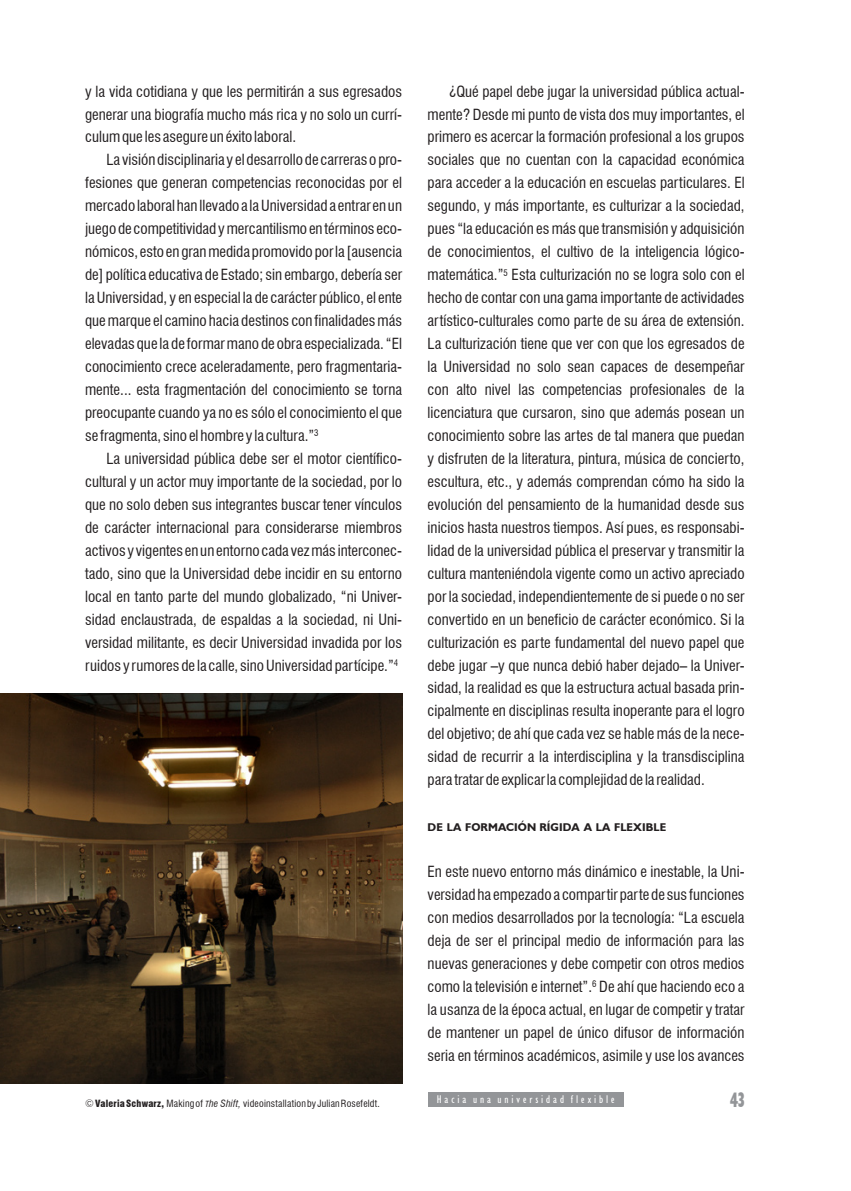
<style>
.page{position:relative;width:851px;height:1191px;background:#fff}
.page>*{position:absolute;margin:0;border:0;box-sizing:border-box;transform-origin:0 0}
.t1{font:700 condensed 21px "Humanist 521 BT Xtra";color:#939598;scale:.75 1}
.ATexto{font:condensed 15px/23px "Swiss 721 BT";color:#231f20;text-align:justify}
.ATexto-2{font:700 11.25px "Humanist 521 BT";letter-spacing:.01em;color:#231f20}
.ATexto-3{font:condensed 11.25px "Humanist 521 BT";letter-spacing:.26em;color:#fff}
.ATexto-4{font:condensed 9.75px "Swiss 721 BT";letter-spacing:.02em;color:#231f20}
.s1{font-weight:300;font-stretch:normal;font-size:10.5px}
.s2{font-weight:900}
.s3{font-family:"Swiss 721 BT Italic Condensed SC850";font-stretch:normal;font-size:8.25px}
.s4{font-style:italic}
</style>
<div class="page">
<div style="left:427px;top:1092px;width:196px;height:14px;background:#939598"></div>
<img style="left:0;top:693px;width:402px;height:390px">
<p class="ATexto" style="left:85px;top:80px;width:318px">y la vida cotidiana y que les permitirán a sus egresados generar una biografía mucho más rica y no solo un currí&shy;culum que les asegure un éxito laboral.</p>
<p class="ATexto" style="left:85px;top:148px;width:318px;text-indent:21px">La visión disciplinaria y el desarrollo de carreras o pro&shy;fesiones que generan competencias reconocidas por el mercado laboral han llevado a la Universidad a entrar en un juego de competitividad y mercantilismo en términos eco&shy;nómicos, esto en gran medida promovido por la [ausencia de] política educativa de Estado; sin embargo, debería ser la Universidad, y en especial la de carácter público, el ente que marque el camino hacia destinos con finalidades más elevadas que la de formar mano de obra especializada. “El conocimiento crece aceleradamente, pero fragmentaria&shy;mente... esta fragmentación del conocimiento se torna preocupante cuando ya no es sólo el conocimiento el que se fragmenta, sino el hombre y la cultura.”<sup>3</sup></p>
<p class="ATexto" style="left:85px;top:447px;width:318px;text-indent:21px">La universidad pública debe ser el motor científico&shy;cultural y un actor muy importante de la sociedad, por lo que no solo deben sus integrantes buscar tener vínculos de carácter internacional para considerarse miembros activos y vigentes en un entorno cada vez más interconec&shy;tado, sino que la Universidad debe incidir en su entorno local en tanto parte del mundo globalizado, “ni Univer&shy;sidad enclaustrada, de espaldas a la sociedad, ni Uni&shy;versidad militante, es decir Universidad invadida por los ruidos y rumores de la calle, sino Universidad partícipe.”<sup>4</sup></p>
<p class="ATexto-4" style="left:85px;top:1097px;width:296px"><span class="s1">©</span><span class="s2">Valeria Schwarz,</span> Making of <span class="s3">t</span><span class="s4">he Shift,</span> videoinstallation by Julian Rosefeldt.</p>
<p class="ATexto" style="left:427px;top:80px;width:318px;text-indent:21px">¿Qué papel debe jugar la universidad pública actual&shy;mente? Desde mi punto de vista dos muy importantes, el primero es acercar la formación profesional a los grupos sociales que no cuentan con la capacidad económica para acceder a la educación en escuelas particulares. El segundo, y más importante, es culturizar a la sociedad, pues “la educación es más que transmisión y adquisición de conocimientos, el cultivo de la inteligencia lógico&shy;matemática.”<sup>5</sup> Esta culturización no se logra solo con el hecho de contar con una gama importante de actividades artístico-culturales como parte de su área de extensión.<br>La culturización tiene que ver con que los egresados de la Universidad no solo sean capaces de desempeñar con alto nivel las competencias profesionales de la licenciatura que cursaron, sino que además posean un conocimiento sobre las artes de tal manera que puedan y disfruten de la literatura, pintura, música de concierto, escultura, etc., y además comprendan cómo ha sido la evolución del pensamiento de la humanidad desde sus inicios hasta nuestros tiempos. Así pues, es responsabi&shy;lidad de la universidad pública el preservar y transmitir la cultura manteniéndola vigente como un activo apreciado por la sociedad, independientemente de si puede o no ser convertido en un beneficio de carácter económico. Si la culturización es parte fundamental del nuevo papel que debe jugar –y que nunca debió haber dejado– la Univer&shy;sidad, la realidad es que la estructura actual basada prin&shy;cipalmente en disciplinas resulta inoperante para el logro del objetivo; de ahí que cada vez se hable más de la nece&shy;sidad de recurrir a la interdisciplina y la transdisciplina para tratar de explicar la complejidad de la realidad.</p>
<p class="ATexto-2" style="left:427px;top:820px;width:16px">DELAFO</p>
<p class="ATexto-2" style="left:480px;top:820px;width:16px">RMACI</p>
<p class="ATexto-2" style="left:518px;top:820px;width:49px">ÓN RÍGIDAALAFLE</p>
<p class="ATexto-2" style="left:633px;top:820px;width:28px">XIBLE</p>
<p class="ATexto" style="left:427px;top:860px;width:318px">En este nuevo entorno más dinámico e inestable, la Uni&shy;versidad ha empezado a compartir parte de sus funciones con medios desarrollados por la tecnología: “La escuela deja de ser el principal medio de información para las nuevas generaciones y debe competir con otros medios como la televisión e internet”.<sup>6</sup> De ahí que haciendo eco a la usanza de la época actual, en lugar de competir y tratar de mantener un papel de único difusor de información seria en términos académicos, asimile y use los avances</p>
<p class="ATexto-3" style="left:436px;top:1092px;width:179px">Hacia una universidad flexible</p>
<h1 class="t1" style="left:730px;top:1086px;width:21px">43</h1>
</div>
